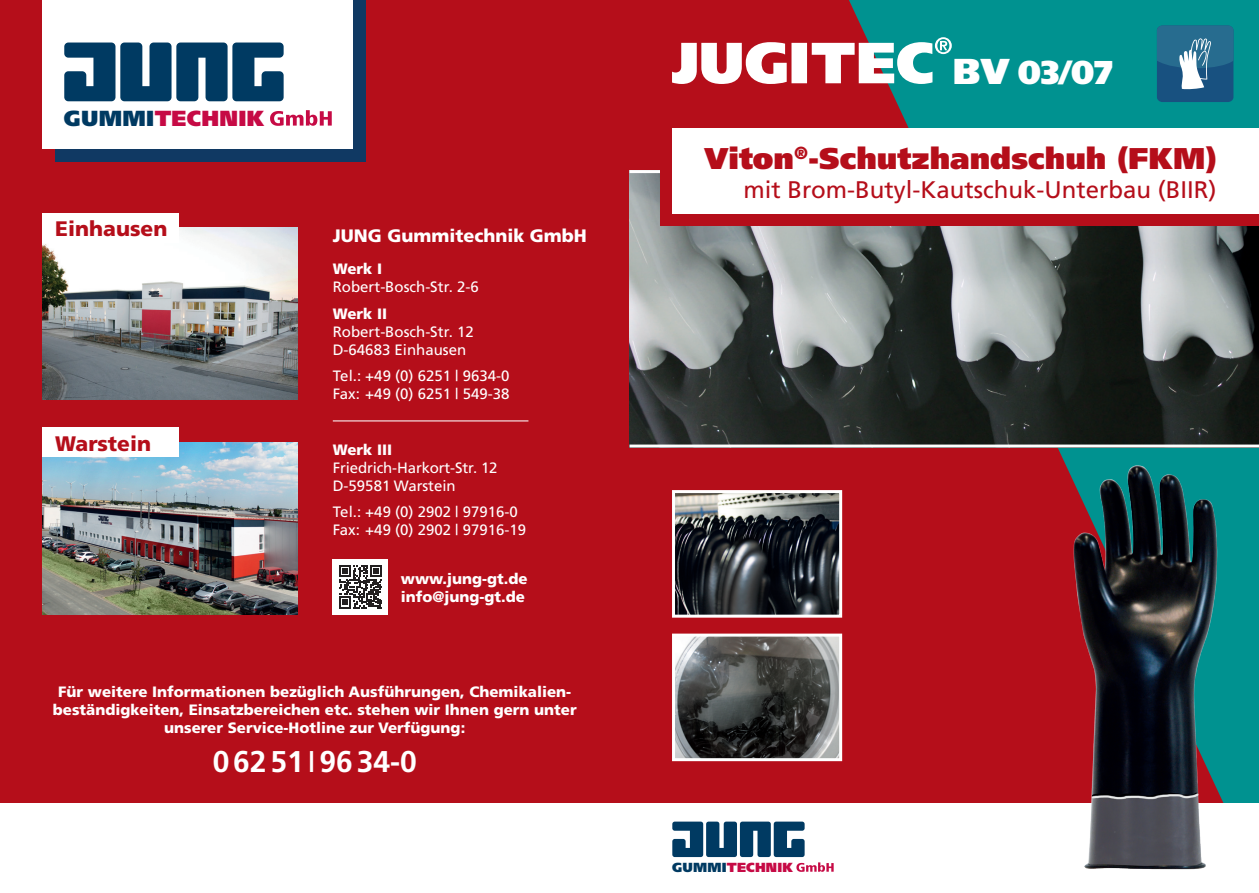
<style>
.page{position:relative;width:1259px;height:893px;background:#b50e1a}
.page>*{position:absolute;margin:0;border:0;box-sizing:border-box;transform-origin:0 0}
.t1{font:900 33px "Frutiger";color:#fff;scale:.95 1}
.t2{font:900 30px "Frutiger";color:#b50e1a}
.t3{font:700 30px "Frutiger";color:#fff}
.t4{font:24px "Frutiger";color:#b50e1a}
.t5{font:900 21.75px "Frutiger";letter-spacing:.015em;color:#c60a45}
.t6{font:900 21px "Frutiger";color:#b50e1a}
.t7{font:900 18px "Frutiger";color:#fff}
.t8{font:900 15px/18px "Frutiger";color:#fff}
.t9{font:15px "Frutiger";color:#fff}
.t10{font:900 13.2px "Frutiger";letter-spacing:.015em;color:#c60a45}
.s1{color:#003a62}
.s2{font-weight:400}
.s3{font-size:36px}
</style>
<div class="page">
<svg style="left:849px;top:0;width:410px;height:804px"></svg>
<img style="left:629px;top:173px;width:630px;height:272px">
<img style="left:676px;top:494px;width:162px;height:120px">
<div style="left:672px;top:490px;width:170px;height:128px;border:3px solid #fff"></div>
<hr style="left:629px;top:445px;width:630px;height:3px;background:#fff">
<div style="left:0;top:804px;width:1259px;height:89px;background:#fff"></div>
<hr style="left:629px;top:170px;width:630px;height:3px;background:#fff">
<div style="left:660px;top:140px;width:599px;height:85px;background:#b50e1a"></div>
<div style="left:672px;top:129px;width:587px;height:85px;background:#fff"></div>
<div style="left:1157px;top:26px;width:76px;height:76px;background:#185180;border-radius:5px"></div>
<svg style="left:1157px;top:26px;width:76px;height:64px"></svg>
<img style="left:1047px;top:463px;width:178px;height:407px">
<img style="left:43px;top:227px;width:255px;height:173px">
<div style="left:43px;top:213px;width:136px;height:29px;background:#fff"></div>
<img style="left:43px;top:442px;width:255px;height:172px">
<div style="left:43px;top:427px;width:136px;height:30px;background:#fff"></div>
<hr style="left:333px;top:420px;width:195px;height:1px;background:#fff">
<div style="left:333px;top:559px;width:55px;height:55px;background:#fff"></div>
<svg style="left:339px;top:565px;width:43px;height:43px"></svg>
<img style="left:676px;top:638px;width:162px;height:119px">
<div style="left:672px;top:634px;width:170px;height:127px;border:3px solid #fff"></div>
<svg style="left:672px;top:37px;width:280px;height:47px"></svg>
<div style="left:55px;top:0;width:311px;height:162px;background:#103963"></div>
<div style="left:43px;top:0;width:310px;height:149px;background:#fff"></div>
<svg style="left:64px;top:43px;width:220px;height:58px"></svg>
<svg style="left:270px;top:110px;width:62px;height:16px"></svg>
<svg style="left:672px;top:822px;width:161px;height:50px"></svg>
<p class="t5" style="left:64px;top:105px;width:202px"><span class="s1">GUMMI</span>TECHNIK</p>
<p class="t6" style="left:55px;top:216px;width:114px">Einhausen</p>
<p class="t6" style="left:55px;top:431px;width:97px">Warstein</p>
<p class="t7" style="left:333px;top:224px;width:256px">JUNG Gummitechnik GmbH</p>
<p class="t8" style="left:333px;top:260px;width:51px">Werk I</p>
<p class="t9" style="left:333px;top:278px;width:147px">Robert-Bosch-Str. 2-6</p>
<p class="t8" style="left:333px;top:304px;width:56px">Werk II</p>
<p class="t9" style="left:333px;top:323px;width:142px">Robert-Bosch-Str. 12</p>
<p class="t9" style="left:333px;top:341px;width:135px">D-64683 Einhausen</p>
<p class="t9" style="left:333px;top:367px;width:178px">Tel.: +49 (0) 6251 | 9634-0</p>
<p class="t9" style="left:333px;top:385px;width:178px">Fax: +49 (0) 6251 | 549-38</p>
<p class="t8" style="left:333px;top:440px;width:61px">Werk III</p>
<p class="t9" style="left:333px;top:459px;width:166px">Friedrich-Harkort-Str. 12</p>
<p class="t9" style="left:333px;top:477px;width:124px">D-59581 Warstein</p>
<p class="t9" style="left:333px;top:503px;width:186px">Tel.: +49 (0) 2902 | 97916-0</p>
<p class="t9" style="left:333px;top:521px;width:195px">Fax: +49 (0) 2902 | 97916-19</p>
<p class="t8" style="left:401px;top:569px;width:128px">www.jung-gt.de info@jung-gt.de</p>
<p class="t8" style="left:53px;top:682px;width:525px;text-align:center">Für weitere Informationen bezüglich Ausführungen, Chemikalien&shy;beständigkeiten, Einsatzbereichen etc. stehen wir Ihnen gern unter unserer Service-Hotline zur Verfügung:</p>
<p class="t3" style="left:213px;top:744px;width:205px">06251<span class="s2">I</span>9634-0</p>
<p class="t1" style="left:952px;top:52px;width:170px"><span class="s3">BV</span> 03/07</p>
<p class="t2" style="left:704px;top:140px;width:513px">Viton<sup>®</sup>-Schutzhandschuh (FKM)</p>
<p class="t4" style="left:743px;top:175px;width:474px">mit Brom-Butyl-Kautschuk-Unterbau (BIIR)</p>
<p class="t10" style="left:672px;top:859px;width:123px"><span class="s1">GUMMI</span>TECHNIK</p>
</div>
